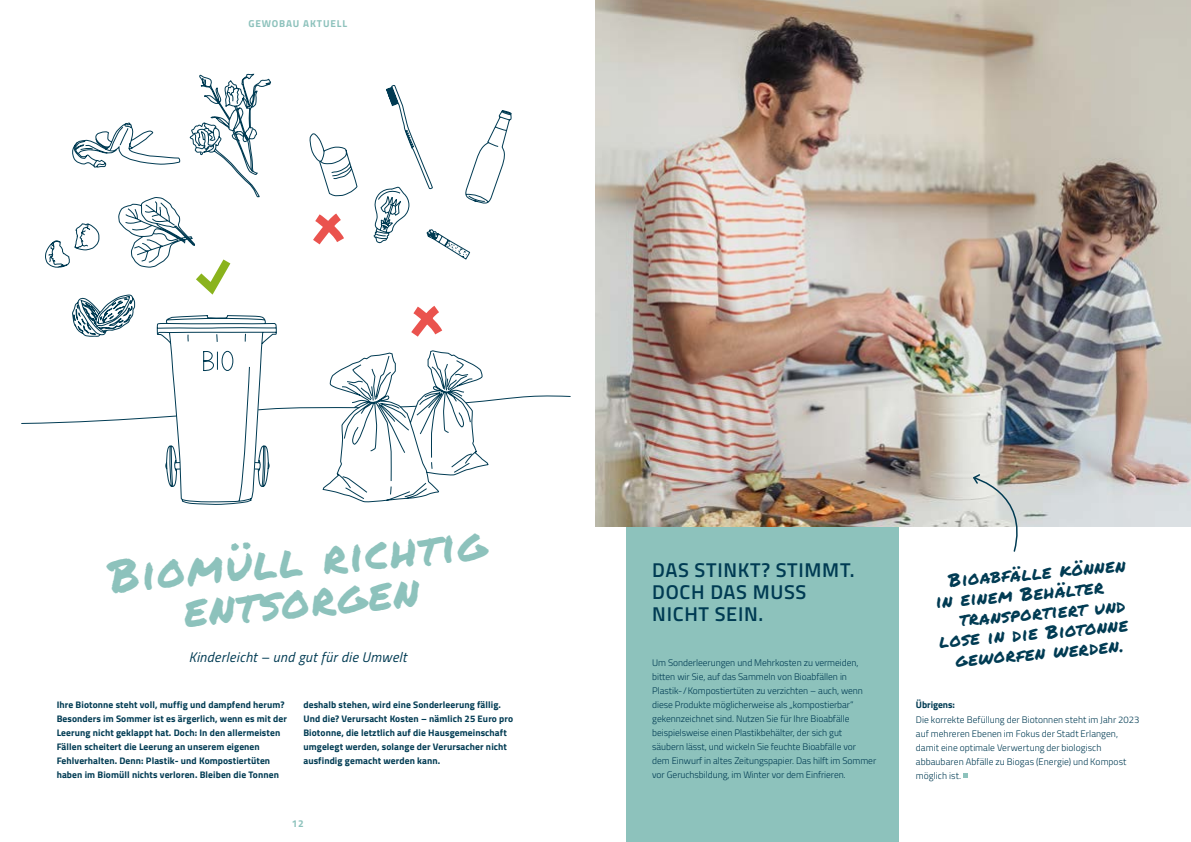
<style>
.page{position:relative;width:1191px;height:842px;background:#fff}
.page>*{position:absolute;margin:0;border:0;box-sizing:border-box;transform-origin:0 0}
.t1{font:45px/41px "Permanent Marker";color:#8dc2bc;text-align:center}
.t2{font:600 20px/22px "Titillium Web";letter-spacing:.035em;color:#003b53}
.t3{font:18px/20px "Permanent Marker";color:#003b53}
.t4{font:italic 14px "Titillium Web";letter-spacing:.025em;color:#003b53}
.t5{font:700 10px "Titillium Web";letter-spacing:.085em;color:#8dc2bc}
.t6{font:300 9.5px/14px "Titillium Web";letter-spacing:-.005em;color:#003b53}
.t7{font:700 9.5px/14px "Titillium Web";letter-spacing:.01em;color:#003b53}
</style>
<div class="page">
<div style="left:626px;top:345px;width:273px;height:497px;background:#8dc2bc"></div>
<svg style="left:963px;top:773px;width:4px;height:4px"></svg>
<img style="left:595px;top:0;width:596px;height:526px">
<svg style="left:971px;top:473px;width:58px;height:79px"></svg>
<svg style="left:21px;top:73px;width:550px;height:432px"></svg>
<p class="t5" style="left:248px;top:16px;width:100px">GEWOBAU AKTUELL</p>
<h1 class="t1" style="left:107px;top:554px;width:380px;rotate:-5deg">Biomüll richtig entsorgen</h1>
<h3 class="t4" style="left:189px;top:647px;width:219px">Kinderleicht – und gut für die Umwelt</h3>
<p class="t7" style="left:57px;top:697px;width:232px">Ihre Biotonne steht voll, muffig und dampfend herum?<br>Besonders im Sommer ist es ärgerlich, wenn es mit der Leerung nicht geklappt hat. Doch: In den allermeisten Fällen scheitert die Leerung an unserem eigenen Fehlverhalten. Denn: Plastik- und Kompostiertüten haben im Biomüll nichts verloren. Bleiben die Tonnen</p>
<p class="t7" style="left:303px;top:697px;width:211px">deshalb stehen, wird eine Sonderleerung fällig.<br>Und die? Verursacht Kosten – nämlich 25 Euro pro Biotonne, die letztlich auf die Hausgemeinschaft umgelegt werden, solange der Verursacher nicht ausfindig gemacht werden kann.</p>
<p class="t5" style="left:292px;top:816px;width:13px">12</p>
<h2 class="t2" style="left:652px;top:558px;width:204px">DAS STINKT? STIMMT.<br>DOCH DAS MUSS<br>NICHT SEIN.</h2>
<p class="t6" style="left:652px;top:655px;width:225px">Um Sonderleerungen und Mehrkosten zu vermeiden, bitten wir Sie, auf das Sammeln von Bioabfällen in Plastik-/Kompostiertüten zu verzichten – auch, wenn diese Produkte möglicherweise als „kompostierbar“ gekennzeichnet sind. Nutzen Sie für Ihre Bioabfälle beispielsweise einen Plastikbehälter, der sich gut säubern lässt, und wickeln Sie feuchte Bioabfälle vor<br>dem Einwurf in altes Zeitungspapier. Das hilft im Sommer vor Geruchsbildung, im Winter vor dem Einfrieren.</p>
<h3 class="t3" style="left:933px;top:571px;width:193px;text-indent:15px;rotate:-5deg">Bioabfälle können in einem Behälter</h3>
<h3 class="t3" style="left:958px;top:609px;width:168px;rotate:-5deg">transportiert und</h3>
<h3 class="t3" style="left:938px;top:631px;width:191px;rotate:-5deg">lose in die Biotonne</h3>
<h3 class="t3" style="left:954px;top:650px;width:170px;rotate:-5deg">geworfen werden.</h3>
<p class="t7" style="left:916px;top:697px;width:41px">Übrigens:</p>
<p class="t6" style="left:916px;top:712px;width:225px">Die korrekte Befüllung der Biotonnen steht im Jahr 2023 auf mehreren Ebenen im Fokus der Stadt Erlangen, damit eine optimale Verwertung der biologisch abbaubaren Abfälle zu Biogas (Energie) und Kompost möglich ist.</p>
</div>
